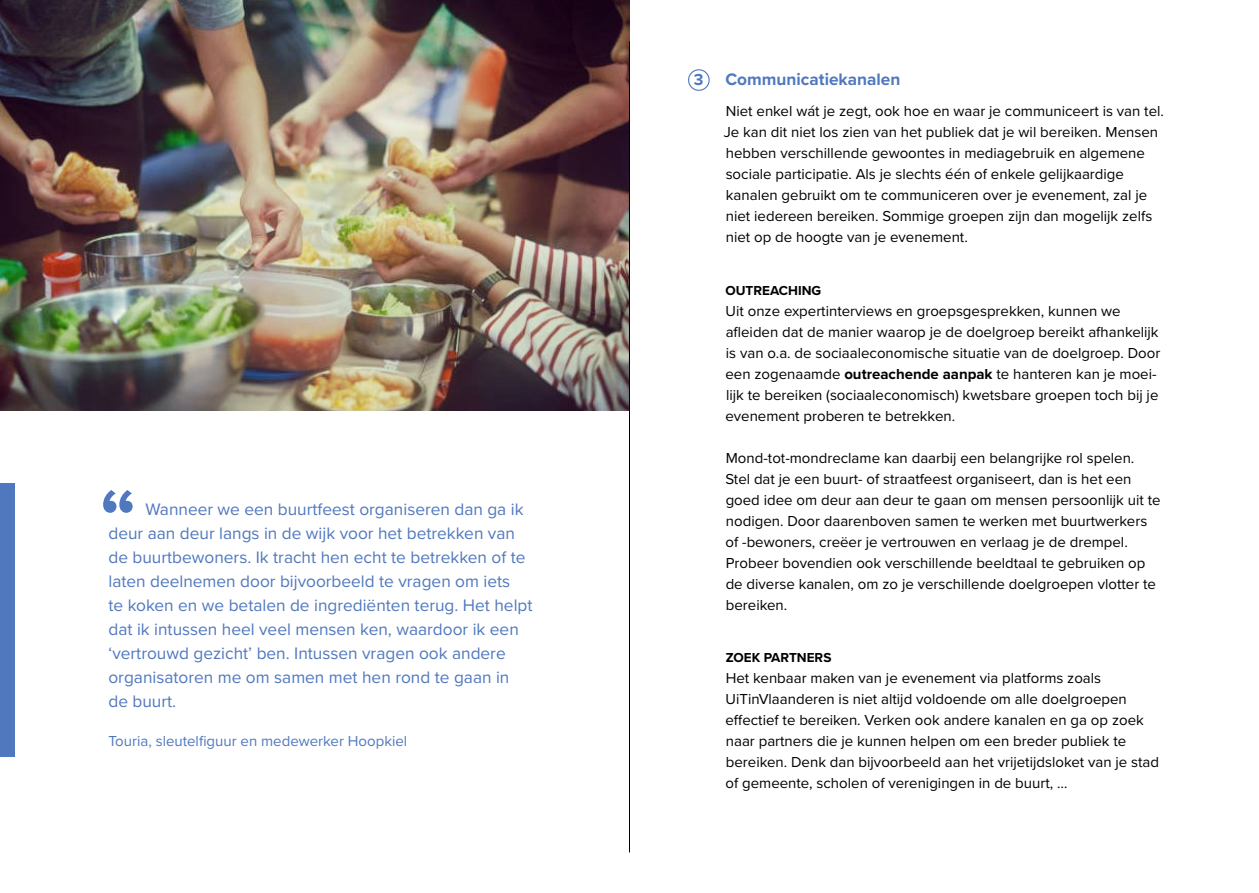
<style>
.page{position:relative;width:1259px;height:893px;background:#fff}
.page>*{position:absolute;margin:0;border:0;box-sizing:border-box;transform-origin:0 0}
.body_copy{font:700 79.5px "Proxima Nova";color:#5078be}
.body_copy-2{font:17.25px/24px "Proxima Nova";color:#5078be}
.Heading3{font:700 17.25px "Proxima Nova";color:#5078be}
.Heading4{font:700 16.5px "Proxima Nova";color:#5078be}
.body_copy-3{font:15px/21px "Proxima Nova";color:#000}
.body_copy-4{font:15px "Proxima Nova";color:#5078be}
.Heading4-2{font:700 13.5px "Proxima Nova";color:#000}
.s1{font-weight:700}
</style>
<div class="page">
<div style="left:688px;top:69px;width:21px;height:22px;border:1px solid #5078be;border-radius:50%"></div>
<div style="left:0;top:484px;width:15px;height:273px;background:#5078be"></div>
<img style="left:0;top:0;width:629px;height:410px">
<hr style="left:629px;top:41px;width:1px;height:811px;background:#000">
<p class="body_copy" style="left:100px;top:458px;width:38px">“</p>
<p class="body_copy-2" style="left:108px;top:497px;width:425px;text-indent:37px">Wanneer we een buurtfeest organiseren dan ga ik deur aan deur langs in de wijk voor het betrekken van de buurtbewoners. Ik tracht hen echt te betrekken of te laten deelnemen door bijvoorbeeld te vragen om iets<br>te koken en we betalen de ingrediënten terug. Het helpt dat ik intussen heel veel mensen ken, waardoor ik een ‘vertrouwd gezicht’ ben. Intussen vragen ook andere organisatoren me om samen met hen rond te gaan in de buurt.</p>
<p class="body_copy-4" style="left:108px;top:730px;width:300px">Touria, sleutelfiguur en medewerker Hoopkiel</p>
<p class="Heading4" style="left:694px;top:68px;width:11px">3</p>
<p class="Heading3" style="left:725px;top:66px;width:177px">Communicatiekanalen</p>
<p class="body_copy-3" style="left:723px;top:100px;width:442px">Niet enkel wát je zegt, ook hoe en waar je communiceert is van tel.<br>Je kan dit niet los zien van het publiek dat je wil bereiken. Mensen hebben verschillende gewoontes in mediagebruik en algemene sociale participatie. Als je slechts één of enkele gelijkaardige kanalen gebruikt om te communiceren over je evenement, zal je niet iedereen bereiken. Sommige groepen zijn dan mogelijk zelfs niet op de hoogte van je evenement.</p>
<p class="Heading4-2" style="left:725px;top:280px;width:97px">OUTREACHING</p>
<p class="body_copy-3" style="left:725px;top:300px;width:436px">Uit onze expertinterviews en groepsgesprekken, kunnen we afleiden dat de manier waarop je de doelgroep bereikt afhankelijk is van o.a. de sociaaleconomische situatie van de doelgroep. Door een zogenaamde <span class="s1">outreachende aanpak</span> te hanteren kan je moei&shy;lijk te bereiken (sociaaleconomisch) kwetsbare groepen toch bij je evenement proberen te betrekken.</p>
<p class="body_copy-3" style="left:725px;top:447px;width:437px">Mond-tot-mondreclame kan daarbij een belangrijke rol spelen.<br>Stel dat je een buurt- of straatfeest organiseert, dan is het een goed idee om deur aan deur te gaan om mensen persoonlijk uit te nodigen. Door daarenboven samen te werken met buurtwerkers of -bewoners, creëer je vertrouwen en verlaag je de drempel.<br>Probeer bovendien ook verschillende beeldtaal te gebruiken op de diverse kanalen, om zo je verschillende doelgroepen vlotter te bereiken.</p>
<p class="Heading4-2" style="left:726px;top:648px;width:107px">ZOEK PARTNERS</p>
<p class="body_copy-3" style="left:725px;top:667px;width:435px">Het kenbaar maken van je evenement via platforms zoals UiTinVlaanderen is niet altijd voldoende om alle doelgroepen effectief te bereiken. Verken ook andere kanalen en ga op zoek naar partners die je kunnen helpen om een breder publiek te bereiken. Denk dan bijvoorbeeld aan het vrijetijdsloket van je stad of gemeente, scholen of verenigingen in de buurt, …</p>
</div>
